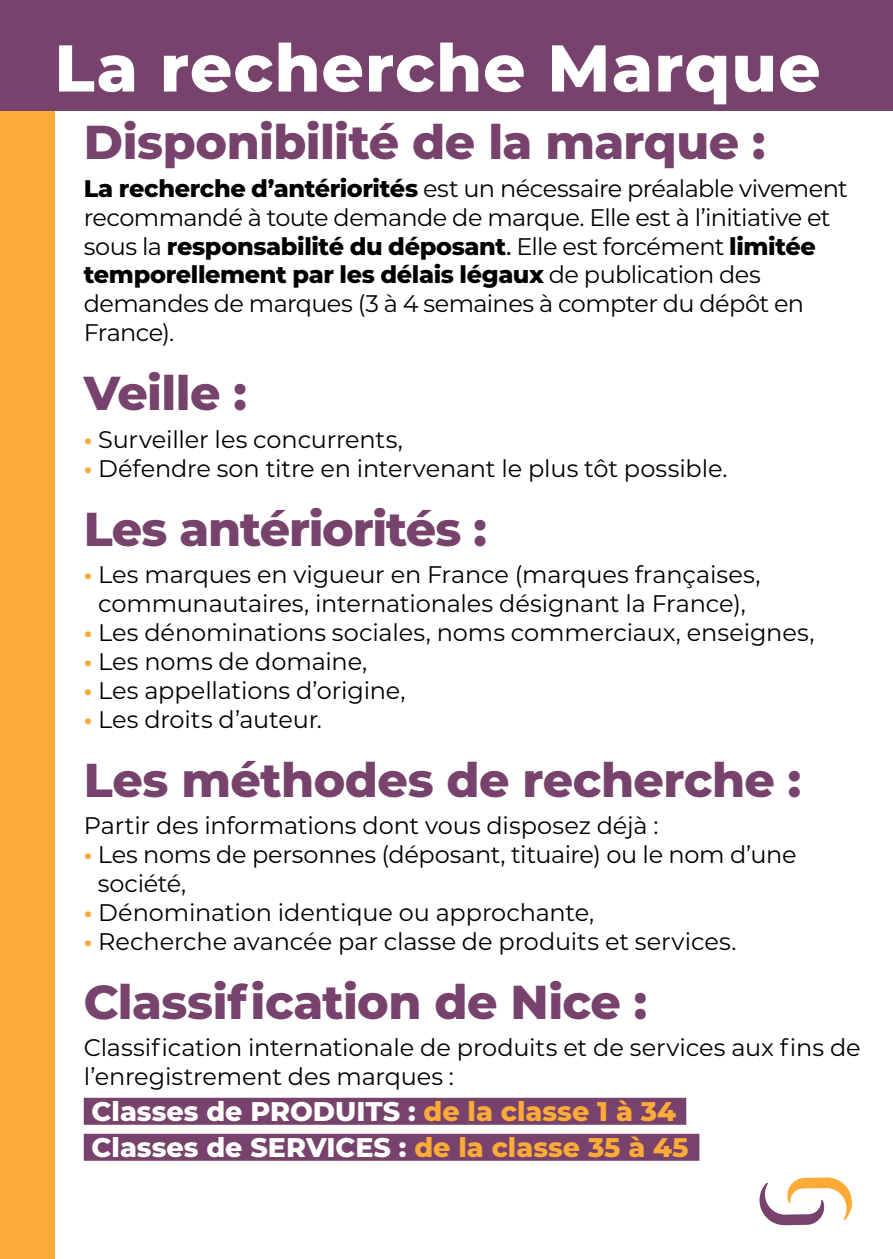
<style>
.page{position:relative;width:893px;height:1259px;background:#fff}
.page>*{position:absolute;margin:0;border:0;box-sizing:border-box;transform-origin:0 0}
.t1{font:800 66px "Montserrat";letter-spacing:.015em;color:#fff}
.t2{font:800 47.4px "Montserrat";letter-spacing:-.015em;color:#77426c}
.t3{font:800 27px/36px "Montserrat";color:#fff}
.t4{font:24px/28.8px "Montserrat";letter-spacing:-.01em;color:#000}
.s1{font-weight:800}
.s2{font-weight:500}
.s3{font-weight:700;color:#fcaa38}
.s4{color:#fcaa38}
.s5{color:#77426c}
</style>
<div class="page">
<div style="left:0;top:0;width:54px;height:1259px;background:#fcaa38"></div>
<div style="left:84px;top:1097px;width:602px;height:27px;background:#77426c"></div>
<div style="left:84px;top:1133px;width:615px;height:27px;background:#77426c"></div>
<div style="left:0;top:0;width:893px;height:111px;background:#77426c"></div>
<svg style="left:759px;top:1177px;width:93px;height:48px"></svg>
<h1 class="t1" style="left:54px;top:20px;width:768px">La recherche Marque</h1>
<h2 class="t2" style="left:84px;top:108px;width:683px">Disponibilité de la marque :</h2>
<p class="t4" style="left:84px;top:173px;width:766px"><span class="s1">La recherche d’antériorités</span> est un nécessaire préalable vivement recommandé à toute demande de marque. Elle est à l’initiative et sous la <span class="s1">responsabilité du déposant</span><span class="s2">.</span> Elle est forcément <span class="s1">limitée temporellement par les délais légaux</span> de publication des demandes de marques (3 à 4 semaines à compter du dépôt en France).</p>
<h2 class="t2" style="left:84px;top:358px;width:165px">Veille :</h2>
<p class="t4" style="left:84px;top:424px;width:321px"><span class="s3">•</span> Surveiller les concurrents,</p>
<p class="t4" style="left:84px;top:453px;width:645px"><span class="s3">•</span> Défendre son titre en intervenant le plus tôt possible.</p>
<h2 class="t2" style="left:84px;top:494px;width:405px">Les antériorités :</h2>
<p class="t4" style="left:84px;top:560px;width:678px;text-align:center"><span class="s3">•</span> Les marques en vigueur en France (marques françaises, communautaires, internationales désignant la France),</p>
<p class="t4" style="left:84px;top:617px;width:732px"><span class="s3">•</span> Les dénominations sociales, noms commerciaux, enseignes,</p>
<p class="t4" style="left:84px;top:646px;width:285px"><span class="s3">•</span> Les noms de domaine,</p>
<p class="t4" style="left:84px;top:675px;width:323px"><span class="s3">•</span> Les appellations d’origine,</p>
<p class="t4" style="left:84px;top:704px;width:240px"><span class="s3">•</span> Les droits d’auteur.</p>
<h2 class="t2" style="left:84px;top:745px;width:719px">Les méthodes de recherche :</h2>
<p class="t4" style="left:84px;top:810px;width:576px">Partir des informations dont vous disposez déjà :</p>
<p class="t4" style="left:98px;top:839px;width:700px;text-indent:-14px"><span class="s3">•</span> Les noms de personnes (déposant, tituaire) ou le nom d’une société,</p>
<p class="t4" style="left:84px;top:897px;width:512px"><span class="s3">•</span> Dénomination identique ou approchante,</p>
<p class="t4" style="left:84px;top:926px;width:654px"><span class="s3">•</span> Recherche avancée par classe de produits et services.</p>
<h2 class="t2" style="left:84px;top:967px;width:565px">Classification de Nice :</h2>
<p class="t4" style="left:84px;top:1032px;width:778px">Classification internationale de produits et de services aux fins de l’enregistrement des marques :</p>
<p class="t3" style="left:92px;top:1092px;width:609px">Classes de PRODUITS : <span class="s4">de la classe 1 à 34</span><span class="s5">1<br></span>Classes de SERVICES : <span class="s4">de la classe 35 à 45</span><span class="s5">1</span></p>
</div>
